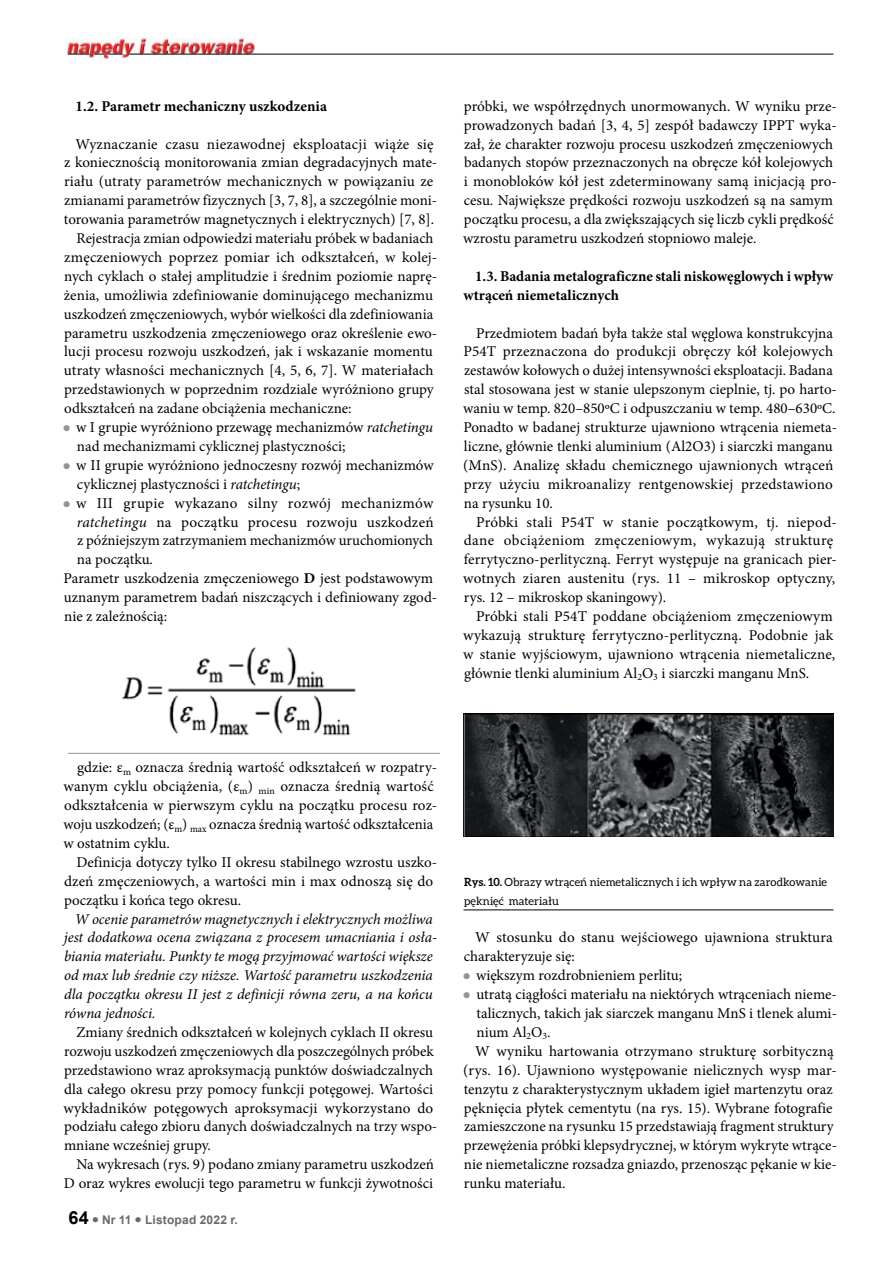
<style>
.page{position:relative;width:893px;height:1263px;background:#fff}
.page>*{position:absolute;margin:0;border:0;box-sizing:border-box;transform-origin:0 0}
.t1{font:15px/18.9px "Minion Pro";color:#000001}
.t2{font:italic 15px/18.9px "Minion Pro";letter-spacing:-.005em;color:#000001}
.t3{font:700 15px/18.9px "Minion Pro";color:#000001}
.t4{font:15px "Minion Pro";letter-spacing:.02em;color:#000001}
.t5{font:15px "Minion Pro";letter-spacing:.025em;color:#000001}
.t6{font:700 12px "Arial";letter-spacing:.015em;color:#656a6a}
.t7{font:11.25px/18.9px "Aleo";letter-spacing:.01em;color:#000001}
.s1{color:#929595}
.s2{font-style:italic}
.s3{font-weight:700}
.s4{font-size:18px;color:#000001}
</style>
<div class="page">
<img style="left:66px;top:38px;width:191px;height:21px">
<hr style="left:129px;top:54px;width:704px;height:1px;background:#000001">
<svg style="left:68px;top:54px;width:55px;height:1px"></svg>
<img style="left:68px;top:647px;width:372px;height:106px">
<hr style="left:463px;top:910px;width:370px;height:1px;background:#000001">
<img style="left:463px;top:713px;width:370px;height:124px">
<p class="t3" style="left:76px;top:96px;width:253px">1.2. Parametr mechaniczny uszkodzenia</p>
<p class="t1" style="left:76px;top:134px;width:359px">Wyznaczanie czasu niezawodnej eksploatacji wiąże się</p>
<p class="t1" style="left:64px;top:153px;width:374px">z koniecznością monitorowania zmian degradacyjnych mate-</p>
<p class="t1" style="left:64px;top:172px;width:371px">riału (utraty parametrów mechanicznych w powiązaniu ze</p>
<p class="t1" style="left:64px;top:191px;width:374px">zmianami parametrów fizycznych [3, 7, 8], a szczególnie moni-</p>
<p class="t1" style="left:64px;top:210px;width:372px">torowania parametrów magnetycznych i elektrycznych) [7, 8].</p>
<p class="t1" style="left:76px;top:229px;width:359px">Rejestracja zmian odpowiedzi materiału próbek w badaniach</p>
<p class="t1" style="left:64px;top:248px;width:374px">zmęczeniowych poprzez pomiar ich odkształceń, w kolej-</p>
<p class="t1" style="left:64px;top:267px;width:375px">nych cyklach o stałej amplitudzie i średnim poziomie naprę-</p>
<p class="t1" style="left:64px;top:286px;width:371px">żenia, umożliwia zdefiniowanie dominującego mechanizmu</p>
<p class="t1" style="left:64px;top:304px;width:371px">uszkodzeń zmęczeniowych, wybór wielkości dla zdefiniowania</p>
<p class="t1" style="left:64px;top:323px;width:375px">parametru uszkodzenia zmęczeniowego oraz określenie ewo-</p>
<p class="t1" style="left:64px;top:342px;width:370px">lucji procesu rozwoju uszkodzeń, jak i wskazanie momentu</p>
<p class="t1" style="left:64px;top:361px;width:371px">utraty własności mechanicznych [4, 5, 6, 7]. W materiałach</p>
<p class="t1" style="left:64px;top:380px;width:371px">przedstawionych w poprzednim rozdziale wyróżniono grupy</p>
<p class="t1" style="left:64px;top:399px;width:289px">odkształceń na zadane obciążenia mechaniczne:</p>
<p class="t1" style="left:77px;top:418px;width:358px;text-indent:-14px"><span class="s1">●</span> w I grupie wyróżniono przewagę mechanizmów <span class="s2">ratchetingu </span>nad mechanizmami cyklicznej plastyczności;</p>
<p class="t1" style="left:77px;top:456px;width:358px;text-indent:-14px"><span class="s1">●</span> w II grupie wyróżniono jednoczesny rozwój mechanizmów cyklicznej plastyczności i <span class="s2">ratchetingu</span>;</p>
<p class="t5" style="left:63px;top:493px;width:372px"><span class="s1">●</span> w III grupie wykazano silny rozwój mechanizmów</p>
<p class="t4" style="left:77px;top:512px;width:358px"><span class="s2">ratchetingu</span> na początku procesu rozwoju uszkodzeń</p>
<p class="t1" style="left:77px;top:531px;width:358px">z późniejszym zatrzymaniem mechanizmów uruchomionych</p>
<p class="t1" style="left:77px;top:550px;width:78px">na początku.</p>
<p class="t1" style="left:64px;top:569px;width:371px">Parametr uszkodzenia zmęczeniowego <span class="s3">D</span> jest podstawowym</p>
<p class="t1" style="left:64px;top:588px;width:375px">uznanym parametrem badań niszczących i definiowany zgod-</p>
<p class="t1" style="left:64px;top:607px;width:105px">nie z zależnością:</p>
<p class="t1" style="left:463px;top:97px;width:375px">próbki, we współrzędnych unormowanych. W wyniku prze&shy;prowadzonych badań [3, 4, 5] zespół badawczy IPPT wyka&shy;zał, że charakter rozwoju procesu uszkodzeń zmęczeniowych badanych stopów przeznaczonych na obręcze kół kolejowych i monobloków kół jest zdeterminowany samą inicjacją pro&shy;cesu. Największe prędkości rozwoju uszkodzeń są na samym początku procesu, a dla zwiększających się liczb cykli prędkość wzrostu parametru uszkodzeń stopniowo maleje.</p>
<p class="t3" style="left:464px;top:266px;width:371px;text-indent:12px">1.3. Badania metalograficzne stali niskowęglowych i wpływ wtrąceń niemetalicznych</p>
<p class="t1" style="left:463px;top:323px;width:375px;text-indent:13px">Przedmiotem badań była także stal węglowa konstrukcyjna P54T przeznaczona do produkcji obręczy kół kolejowych zestawów kołowych o dużej intensywności eksploatacji. Badana stal stosowana jest w stanie ulepszonym cieplnie, tj. po harto&shy;waniu w temp. 820–850ºC i odpuszczaniu w temp. 480–630ºC.<br>Ponadto w badanej strukturze ujawniono wtrącenia niemeta&shy;liczne, głównie tlenki aluminium (Al2O3) i siarczki manganu (MnS). Analizę składu chemicznego ujawnionych wtrąceń przy użyciu mikroanalizy rentgenowskiej przedstawiono na rysunku 10.</p>
<p class="t1" style="left:463px;top:512px;width:375px;text-indent:13px">Próbki stali P54T w stanie początkowym, tj. niepod&shy;dane obciążeniom zmęczeniowym, wykazują strukturę ferrytyczno-perlityczną. Ferryt występuje na granicach pier&shy;wotnych ziaren austenitu (rys. 11 – mikroskop optyczny, rys. 12 – mikroskop skaningowy).</p>
<p class="t1" style="left:463px;top:607px;width:374px;text-indent:13px">Próbki stali P54T poddane obciążeniom zmęczeniowym wykazują strukturę ferrytyczno-perlityczną. Podobnie jak w stanie wyjściowym, ujawniono wtrącenia niemetaliczne, głównie tlenki aluminium Al<sub>2</sub>O<sub>3</sub> i siarczki manganu MnS.</p>
<p class="t1" style="left:64px;top:758px;width:375px;text-indent:14px">gdzie: ε<sub>m</sub> oznacza średnią wartość odkształceń w rozpatry&shy;wanym cyklu obciążenia, (ε<sub>m</sub>) <sub>min</sub> oznacza średnią wartość odkształcenia w pierwszym cyklu na początku procesu roz&shy;woju uszkodzeń; (ε<sub>m</sub>) <sub>max</sub> oznacza średnią wartość odkształcenia w ostatnim cyklu.</p>
<p class="t1" style="left:64px;top:853px;width:375px;text-indent:12px">Definicja dotyczy tylko II okresu stabilnego wzrostu uszko&shy;dzeń zmęczeniowych, a wartości min i max odnoszą się do początku i końca tego okresu.</p>
<p class="t2" style="left:64px;top:909px;width:375px;text-indent:11px">W ocenie parametrów magnetycznych i elektrycznych możliwa jest dodatkowa ocena związana z procesem umacniania i osła&shy;biania materiału. Punkty te mogą przyjmować wartości większe od max lub średnie czy niższe. Wartość parametru uszkodzenia dla początku okresu II jest z definicji równa zeru, a na końcu równa jedności.</p>
<p class="t1" style="left:64px;top:1023px;width:375px;text-indent:13px">Zmiany średnich odkształceń w kolejnych cyklach II okresu rozwoju uszkodzeń zmęczeniowych dla poszczególnych próbek przedstawiono wraz aproksymacją punktów doświadczalnych dla całego okresu przy pomocy funkcji potęgowej. Wartości wykładników potęgowych aproksymacji wykorzystano do podziału całego zbioru danych doświadczalnych na trzy wspo&shy;mniane wcześniej grupy.</p>
<p class="t1" style="left:64px;top:1155px;width:372px;text-align:right">Na wykresach (rys. 9) podano zmiany parametru uszkodzeń<br>D oraz wykres ewolucji tego parametru w funkcji żywotności</p>
<p class="t6" style="left:68px;top:1212px;width:171px"><span class="s4">64</span> ● Nr 11 ● Listopad 2022 r.</p>
<p class="t7" style="left:464px;top:872px;width:364px"><span class="s3">Rys. 10.</span> Obrazy wtrąceń niemetalicznych i ich wpływ na zarodkowanie pęknięć materiału</p>
<p class="t1" style="left:464px;top:928px;width:370px;text-indent:11px">W stosunku do stanu wejściowego ujawniona struktura charakteryzuje się:</p>
<p class="t1" style="left:463px;top:966px;width:221px"><span class="s1">●</span> większym rozdrobnieniem perlitu;</p>
<p class="t1" style="left:463px;top:985px;width:376px"><span class="s1">●</span> utratą ciągłości materiału na niektórych wtrąceniach nieme-</p>
<p class="t1" style="left:476px;top:1004px;width:362px">talicznych, takich jak siarczek manganu MnS i tlenek alumi-</p>
<p class="t1" style="left:477px;top:1023px;width:75px">nium Al<sub>2</sub>O<sub>3</sub>.</p>
<p class="t1" style="left:475px;top:1042px;width:360px">W wyniku hartowania otrzymano strukturę sorbityczną</p>
<p class="t1" style="left:463px;top:1060px;width:375px">(rys. 16). Ujawniono występowanie nielicznych wysp mar-</p>
<p class="t1" style="left:464px;top:1079px;width:370px">tenzytu z charakterystycznym układem igieł martenzytu oraz</p>
<p class="t1" style="left:464px;top:1098px;width:370px">pęknięcia płytek cementytu (na rys. 15). Wybrane fotografie</p>
<p class="t1" style="left:464px;top:1117px;width:371px">zamieszczone na rysunku 15 przedstawiają fragment struktury</p>
<p class="t1" style="left:464px;top:1136px;width:375px">przewężenia próbki klepsydrycznej, w którym wykryte wtrące-</p>
<p class="t1" style="left:464px;top:1155px;width:375px">nie niemetaliczne rozsadza gniazdo, przenosząc pękanie w kie-</p>
<p class="t1" style="left:464px;top:1174px;width:103px">runku materiału.</p>
</div>
